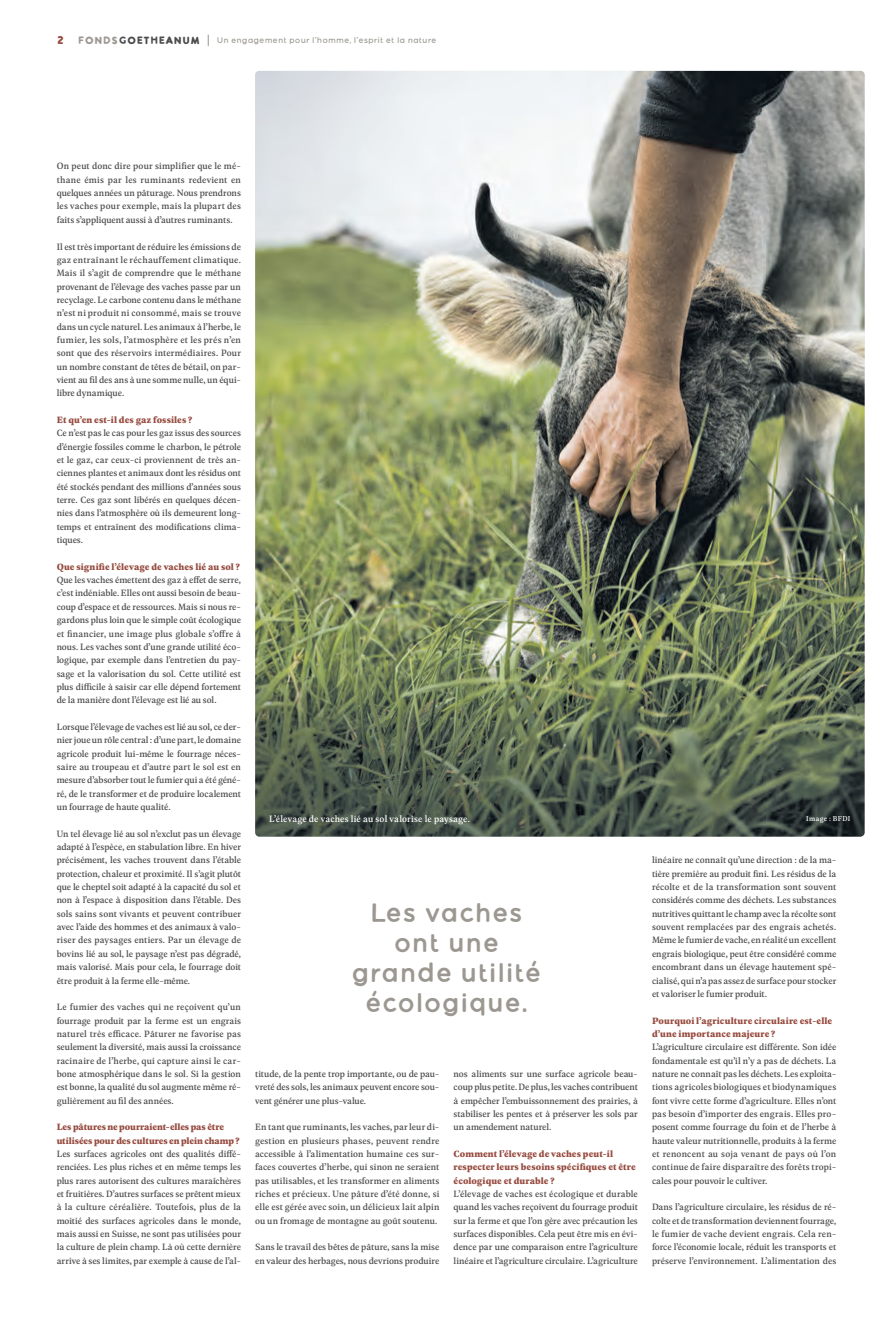
<style>
.page{position:relative;width:893px;height:1333px;background:#fff}
.page>*{position:absolute;margin:0;border:0;box-sizing:border-box;transform-origin:0 0}
.t1{font:700 25px/30px "Golden Hour";letter-spacing:-.01em;color:#9c9891;text-align:center}
.t2{font:10px "MILKANDCLAY Bold";color:#974c40}
.t3{font:9.8px/13.3px "Geller Text";color:#4b4c4d;text-align:justify}
.t4{font:700 9.8px/13.3px "Geller Text";letter-spacing:.005em;color:#974c40}
.t5{font:9.8px "Geller Text";letter-spacing:.02em;color:#fff}
.t6{font:500 8px "Golden Hour";letter-spacing:.005em;color:#9c9891}
.t7{font:7.5px "Geller Text";letter-spacing:.05em;color:#fff}
.s1{font-family:"MILKANDCLAY Bold";font-weight:400;font-size:10px}
.s2{font-family:"MILKANDCLAY Bold";font-weight:400;font-size:10px;color:#4b4c4d}
</style>
<div class="page">
<img style="left:255px;top:71px;width:610px;height:765px">
<p class="t2" style="left:57px;top:35px;width:9px">2</p>
<p class="t6" style="left:78px;top:35px;width:360px"><span class="s1">fONDS</span><span class="s2">GOETHEANUM</span> <span class="s1">|</span> Un engagement pour l’homme, l’esprit et la nature</p>
<p class="t3" style="left:57px;top:159px;width:186px">On peut donc dire pour simplifier que le mé&shy;thane émis par les ruminants redevient en quelques années un pâturage. Nous prendrons les vaches pour exemple, mais la plupart des faits s’appliquent aussi à d’autres ruminants.</p>
<p class="t3" style="left:57px;top:239px;width:186px">Il est très important de réduire les émissions de gaz entraînant le réchauffement climatique.<br>Mais il s’agit de comprendre que le méthane provenant de l’élevage des vaches passe par un recyclage. Le carbone contenu dans le méthane n’est ni produit ni consommé, mais se trouve dans un cycle naturel. Les animaux à l’herbe, le fumier, les sols, l’atmosphère et les prés n’en sont que des réservoirs intermédiaires. Pour un nombre constant de têtes de bétail, on par&shy;vient au fil des ans à une somme nulle, un équi&shy;libre dynamique.</p>
<p class="t4" style="left:57px;top:412px;width:137px">Et qu’en est-il des gaz fossiles ?</p>
<p class="t3" style="left:57px;top:426px;width:186px">Ce n’est pas le cas pour les gaz issus des sources d’énergie fossiles comme le charbon, le pétrole et le gaz, car ceux-ci proviennent de très an&shy;ciennes plantes et animaux dont les résidus ont été stockés pendant des millions d’années sous terre. Ces gaz sont libérés en quelques décen&shy;nies dans l’atmosphère où ils demeurent long&shy;temps et entraînent des modifications clima&shy;tiques.</p>
<p class="t4" style="left:57px;top:559px;width:185px">Que signifie l’élevage de vaches lié au sol ?</p>
<p class="t3" style="left:57px;top:573px;width:186px">Que les vaches émettent des gaz à effet de serre, c’est indéniable. Elles ont aussi besoin de beau&shy;coup d’espace et de ressources. Mais si nous re&shy;gardons plus loin que le simple coût écologique et financier, une image plus globale s’offre à nous. Les vaches sont d’une grande utilité éco&shy;logique, par exemple dans l’entretien du pay&shy;sage et la valorisation du sol. Cette utilité est plus difficile à saisir car elle dépend fortement de la manière dont l’élevage est lié au sol.</p>
<p class="t3" style="left:57px;top:719px;width:186px">Lorsque l’élevage de vaches est lié au sol, ce der&shy;nier joue un rôle central : d’une part, le domaine agricole produit lui-même le fourrage néces&shy;saire au troupeau et d’autre part le sol est en mesure d’absorber tout le fumier qui a été géné&shy;ré, de le transformer et de produire localement un fourrage de haute qualité.</p>
<p class="t3" style="left:57px;top:826px;width:186px">Un tel élevage lié au sol n’exclut pas un élevage adapté à l’espèce, en stabulation libre. En hiver précisément, les vaches trouvent dans l’étable protection, chaleur et proximité. Il s’agit plutôt que le cheptel soit adapté à la capacité du sol et non à l’espace à disposition dans l’étable. Des sols sains sont vivants et peuvent contribuer avec l’aide des hommes et des animaux à valo&shy;riser des paysages entiers. Par un élevage de bovins lié au sol, le paysage n’est pas dégradé, mais valorisé. Mais pour cela, le fourrage doit être produit à la ferme elle-même.</p>
<p class="t3" style="left:57px;top:999px;width:186px">Le fumier des vaches qui ne reçoivent qu’un fourrage produit par la ferme est un engrais naturel très efficace. Pâturer ne favorise pas seulement la diversité, mais aussi la croissance racinaire de l’herbe, qui capture ainsi le car&shy;bone atmosphérique dans le sol. Si la gestion est bonne, la qualité du sol augmente même ré&shy;gulièrement au fil des années.</p>
<p class="t4" style="left:57px;top:1119px;width:185px">Les pâtures ne pourraient-elles pas être utilisées pour des cultures en plein champ ?</p>
<p class="t3" style="left:57px;top:1146px;width:186px">Les surfaces agricoles ont des qualités diffé&shy;renciées. Les plus riches et en même temps les plus rares autorisent des cultures maraîchères et fruitières. D’autres surfaces se prêtent mieux à la culture céréalière. Toutefois, plus de la moitié des surfaces agricoles dans le monde, mais aussi en Suisse, ne sont pas utilisées pour la culture de plein champ. Là où cette dernière arrive à ses limites, par exemple à cause de l’al-</p>
<p class="t5" style="left:269px;top:812px;width:202px">L’élevage de vaches lié au sol valorise le paysage.</p>
<h1 class="t1" style="left:351px;top:895px;width:192px">Les vaches ont une grande utilité écologique.</h1>
<p class="t3" style="left:255px;top:1066px;width:186px">titude, de la pente trop importante, ou de pau&shy;vreté des sols, les animaux peuvent encore sou&shy;vent générer une plus-value.</p>
<p class="t3" style="left:255px;top:1120px;width:186px">En tant que ruminants, les vaches, par leur di&shy;gestion en plusieurs phases, peuvent rendre accessible à l’alimentation humaine ces sur&shy;faces couvertes d’herbe, qui sinon ne seraient pas utilisables, et les transformer en aliments riches et précieux. Une pâture d’été donne, si elle est gérée avec soin, un délicieux lait alpin ou un fromage de montagne au goût soutenu.</p>
<p class="t3" style="left:255px;top:1240px;width:186px">Sans le travail des bêtes de pâture, sans la mise en valeur des herbages, nous devrions produire</p>
<p class="t3" style="left:454px;top:1066px;width:186px">nos aliments sur une surface agricole beau&shy;coup plus petite. De plus, les vaches contribuent à empêcher l’embuissonnement des prairies, à stabiliser les pentes et à préserver les sols par un amendement naturel.</p>
<p class="t4" style="left:454px;top:1146px;width:184px">Comment l’élevage de vaches peut-il respecter leurs besoins spécifiques et être écologique et durable ?</p>
<p class="t3" style="left:454px;top:1186px;width:186px">L’élevage de vaches est écologique et durable quand les vaches reçoivent du fourrage produit sur la ferme et que l’on gère avec précaution les surfaces disponibles. Cela peut être mis en évi&shy;dence par une comparaison entre l’agriculture linéaire et l’agriculture circulaire. L’agriculture</p>
<p class="t7" style="left:806px;top:813px;width:46px">Image : BFDI</p>
<p class="t3" style="left:652px;top:853px;width:186px">linéaire ne connaît qu’une direction : de la ma&shy;tière première au produit fini. Les résidus de la récolte et de la transformation sont souvent considérés comme des déchets. Les substances nutritives quittant le champ avec la récolte sont souvent remplacées par des engrais achetés.<br>Même le fumier de vache, en réalité un excellent engrais biologique, peut être considéré comme encombrant dans un élevage hautement spé&shy;cialisé, qui n’a pas assez de surface pour stocker et valoriser le fumier produit.</p>
<p class="t4" style="left:652px;top:1013px;width:182px">Pourquoi l’agriculture circulaire est-elle d’une importance majeure ?</p>
<p class="t3" style="left:652px;top:1040px;width:186px">L’agriculture circulaire est différente. Son idée fondamentale est qu’il n’y a pas de déchets. La nature ne connaît pas les déchets. Les exploita&shy;tions agricoles biologiques et biodynamiques font vivre cette forme d’agriculture. Elles n’ont pas besoin d’importer des engrais. Elles pro&shy;posent comme fourrage du foin et de l’herbe à haute valeur nutritionnelle, produits à la ferme et renoncent au soja venant de pays où l’on continue de faire disparaître des forêts tropi&shy;cales pour pouvoir le cultiver.</p>
<p class="t3" style="left:652px;top:1200px;width:186px">Dans l’agriculture circulaire, les résidus de ré&shy;colte et de transformation deviennent fourrage, le fumier de vache devient engrais. Cela ren&shy;force l’économie locale, réduit les transports et préserve l’environnement. L’alimentation des</p>
</div>
